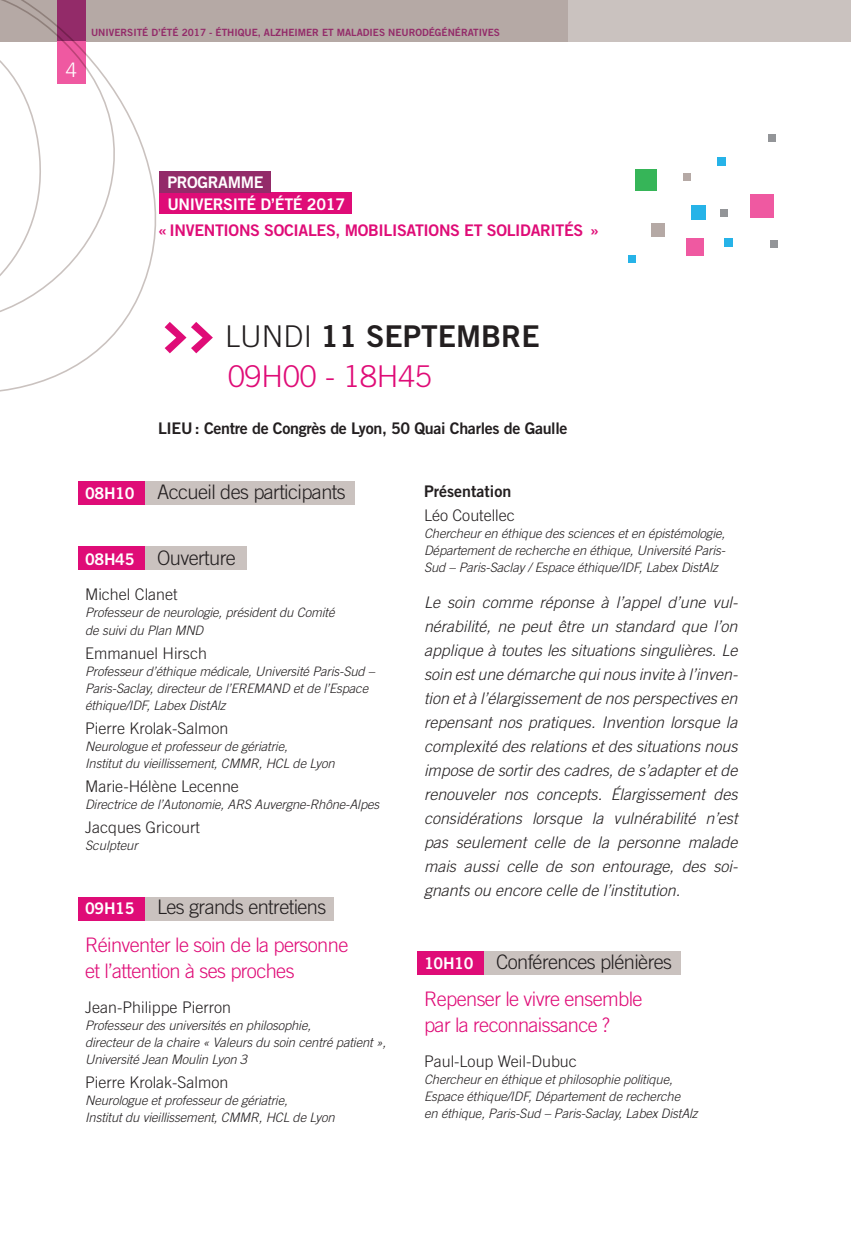
<style>
.page{position:relative;width:851px;height:1248px;background:#fff}
.page>*{position:absolute;margin:0;border:0;box-sizing:border-box;transform-origin:0 0}
.t1{font:30px "Trade Gothic Bold Two";color:#231f20}
.t2{font:300 30px "Trade Gothic";color:#df0c77}
.t3{font:300 20px/37.4px "Trade Gothic";letter-spacing:-.03em;color:#df0c77}
.t4{font:300 20px "Trade Gothic";letter-spacing:-.03em;color:#231f20}
.t5{font:300 20px "Trade Gothic";color:#fff}
.t6{font:italic 300 16px/24px "Trade Gothic";color:#231f20;text-align:justify}
.t7{font:300 16px "Trade Gothic";color:#231f20}
.t8{font:16px "Trade Gothic Bold Two";letter-spacing:-.02em;color:#231f20}
.t9{font:16px "Trade Gothic Bold Two";letter-spacing:-.02em;color:#df0c77}
.t10{font:16px "Trade Gothic Bold Two";letter-spacing:-.02em;color:#fff}
.t11{font:16px "Trade Gothic Bold Two";color:#231f20}
.t12{font:italic 300 13px/17px "Trade Gothic";letter-spacing:-.01em;color:#231f20}
.t13{font:10px "Trade Gothic Bold Two";color:#932b69}
.s1{font-family:"The Sans";font-weight:800;font-size:52px;color:#df0c77}
.s2{font-family:"Trade Gothic";font-weight:300}
.s3{font-family:"Trade Gothic Bold Two";font-weight:400;font-size:16px;color:#fff}
.s4{color:#231f20}
</style>
<div class="page">
<div style="left:160px;top:192px;width:191px;height:22px;background:#df0c77"></div>
<div style="left:138px;top:896px;width:196px;height:24px;background:#cac2bf"></div>
<div style="left:477px;top:950px;width:203px;height:24px;background:#cac2bf"></div>
<div style="left:138px;top:481px;width:216px;height:24px;background:#cac2bf"></div>
<div style="left:127px;top:546px;width:120px;height:23px;background:#cac2bf"></div>
<div style="left:78px;top:896px;width:67px;height:24px;background:#df0c77"></div>
<div style="left:417px;top:950px;width:67px;height:24px;background:#df0c77"></div>
<div style="left:78px;top:481px;width:67px;height:24px;background:#df0c77"></div>
<div style="left:78px;top:546px;width:67px;height:23px;background:#df0c77"></div>
<div style="left:0;top:0;width:850px;height:42px;background:#cac2bf"></div>
<div style="left:0;top:0;width:567px;height:42px;background:#b5a9a5"></div>
<div style="left:160px;top:171px;width:111px;height:22px;background:#932b69"></div>
<svg style="left:0;top:0;width:156px;height:392px"></svg>
<div style="left:770px;top:240px;width:8px;height:8px;background:#939598"></div>
<div style="left:683px;top:173px;width:8px;height:8px;background:#b5a9a5"></div>
<div style="left:651px;top:223px;width:13px;height:13px;background:#b5a9a5"></div>
<div style="left:719px;top:209px;width:8px;height:8px;background:#939598"></div>
<div style="left:767px;top:134px;width:8px;height:7px;background:#939598"></div>
<div style="left:691px;top:205px;width:14px;height:15px;background:#26b3e8"></div>
<div style="left:628px;top:255px;width:7px;height:7px;background:#26b3e8"></div>
<div style="left:750px;top:194px;width:23px;height:23px;background:#ef59a1"></div>
<div style="left:724px;top:238px;width:8px;height:9px;background:#26b3e8"></div>
<div style="left:717px;top:157px;width:8px;height:9px;background:#26b3e8"></div>
<div style="left:686px;top:238px;width:18px;height:18px;background:#ef59a1"></div>
<div style="left:634px;top:170px;width:22px;height:21px;background:#36b558"></div>
<h2 class="t5" style="left:66px;top:58px;width:13px">4</h2>
<p class="t13" style="left:91px;top:26px;width:410px">UNIVERSITÉ D’ÉTÉ 2017 - ÉTHIQUE, ALZHEIMER ET MALADIES NEURODÉGÉNÉRATIVES</p>
<p class="t10" style="left:167px;top:173px;width:98px">PROGRAMME</p>
<p class="t10" style="left:167px;top:194px;width:179px">UNIVERSITÉ D’ÉTÉ 2017</p>
<p class="t9" style="left:158px;top:220px;width:442px">« INVENTIONS SOCIALES, MOBILISATIONS ET SOLIDARITÉS »</p>
<h1 class="t1" style="left:162px;top:317px;width:379px"><span class="s1">&gt;&gt;</span> <span class="s2">LUNDI</span> 11 SEPTEMBRE</h1>
<h1 class="t2" style="left:228px;top:358px;width:205px">09H00 - 18H45</h1>
<p class="t8" style="left:158px;top:418px;width:411px">LIEU : Centre de Congrès de Lyon, 50 Quai Charles de Gaulle</p>
<h2 class="t4" style="left:85px;top:480px;width:262px"><span class="s3">08H10</span> Accueil des participants</h2>
<h2 class="t4" style="left:85px;top:546px;width:152px"><span class="s3">08H45</span> Ouverture</h2>
<p class="t7" style="left:85px;top:585px;width:94px">Michel Clanet</p>
<p class="t12" style="left:85px;top:604px;width:251px">Professeur de neurologie, président du Comité de suivi du Plan MND</p>
<p class="t7" style="left:85px;top:643px;width:123px">Emmanuel Hirsch</p>
<p class="t12" style="left:85px;top:662px;width:291px">Professeur d’éthique médicale, Université Paris-Sud –<br>Paris-Saclay, directeur de l’EREMAND et de l’Espace éthique/IDF, Labex DistAlz</p>
<p class="t7" style="left:85px;top:718px;width:145px">Pierre Krolak-Salmon</p>
<p class="t12" style="left:85px;top:737px;width:251px">Neurologue et professeur de gériatrie,<br>Institut du vieillissement, CMMR, HCL de Lyon</p>
<p class="t7" style="left:85px;top:776px;width:155px">Marie-Hélène Lecenne</p>
<p class="t12" style="left:85px;top:795px;width:295px">Directrice de l’Autonomie, ARS Auvergne-Rhône-Alpes</p>
<p class="t7" style="left:85px;top:817px;width:116px">Jacques Gricourt</p>
<p class="t12" style="left:85px;top:836px;width:54px">Sculpteur</p>
<h2 class="t3" style="left:85px;top:888px;width:265px"><span class="s3">09H15</span> <span class="s4">Les grands entretiens<br></span>Réinventer le soin de la personne</h2>
<h2 class="t3" style="left:85px;top:951px;width:211px">et l’attention à ses proches</h2>
<p class="t7" style="left:85px;top:997px;width:147px">Jean-Philippe Pierron</p>
<p class="t12" style="left:85px;top:1016px;width:302px">Professeur des universités en philosophie,<br>directeur de la chaire « Valeurs du soin centré patient »,<br>Université Jean Moulin Lyon 3</p>
<p class="t7" style="left:85px;top:1072px;width:145px">Pierre Krolak-Salmon</p>
<p class="t12" style="left:85px;top:1091px;width:251px">Neurologue et professeur de gériatrie,<br>Institut du vieillissement, CMMR, HCL de Lyon</p>
<p class="t11" style="left:424px;top:481px;width:89px">Présentation</p>
<p class="t7" style="left:424px;top:506px;width:92px">Léo Coutellec</p>
<p class="t12" style="left:424px;top:525px;width:303px;text-align:justify">Chercheur en éthique des sciences et en épistémologie, Département de recherche en éthique, Université Paris-Sud – Paris-Saclay / Espace éthique/IDF, Labex DistAlz</p>
<p class="t6" style="left:424px;top:590px;width:315px">Le soin comme réponse à l’appel d’une vul&shy;nérabilité, ne peut être un standard que l’on applique à toutes les situations singulières. Le soin est une démarche qui nous invite à l’inven&shy;tion et à l’élargissement de nos perspectives en repensant nos pratiques. Invention lorsque la complexité des relations et des situations nous impose de sortir des cadres, de s’adapter et de renouveler nos concepts. Élargissement des considérations lorsque la vulnérabilité n’est pas seulement celle de la personne malade mais aussi celle de son entourage, des soi&shy;gnants ou encore celle de l’institution.</p>
<h2 class="t3" style="left:424px;top:942px;width:249px"><span class="s3">10H10</span> <span class="s4">Conférences plénières<br></span>Repenser le vivre ensemble</h2>
<h2 class="t3" style="left:424px;top:1005px;width:187px">par la reconnaissance ?</h2>
<p class="t7" style="left:424px;top:1052px;width:154px">Paul-Loup Weil-Dubuc</p>
<p class="t12" style="left:424px;top:1070px;width:275px">Chercheur en éthique et philosophie politique,<br>Espace éthique/IDF, Département de recherche<br>en éthique, Paris-Sud – Paris-Saclay, Labex DistAlz</p>
</div>
